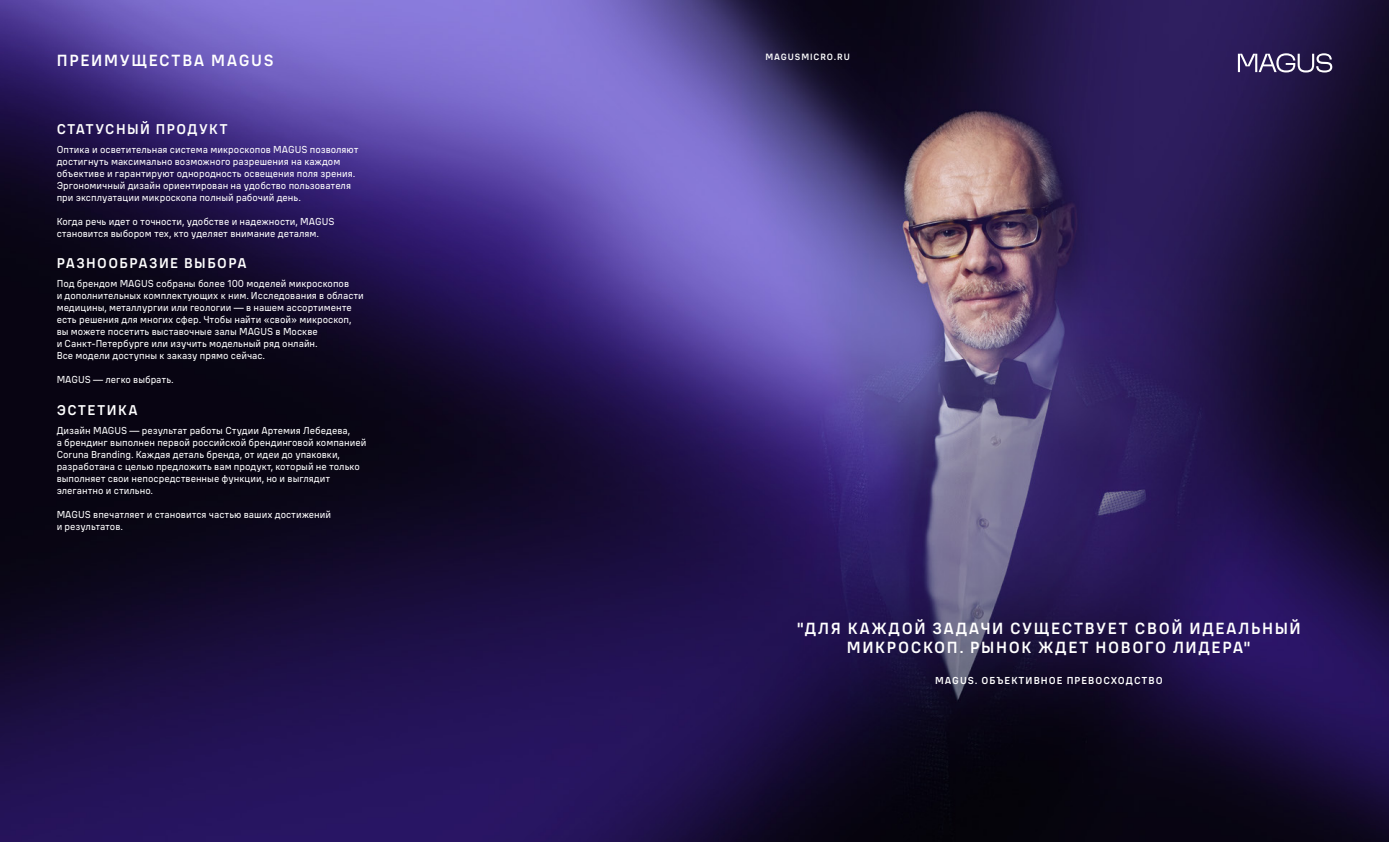
<style>
.page{position:relative;width:1389px;height:842px;background:#fff}
.page>*{position:absolute;margin:0;border:0;box-sizing:border-box;transform-origin:0 0}
.t1{font:500 16px/19.2px "ALS Wagon";letter-spacing:.1em;color:#fff;text-align:center}
.t2{font:500 14px "ALS Wagon";letter-spacing:.1em;color:#fff}
.t3{font:10px/12px "ALS Wagon";color:#fff}
.t4{font:500 10px "ALS Wagon";letter-spacing:.1em;color:#fff}
.t5{font:500 9px "ALS Wagon";letter-spacing:.1em;color:#fff}
</style>
<div class="page">
<img style="left:0;top:0;width:1389px;height:842px">
<svg style="left:1238px;top:53px;width:94px;height:19px"></svg>
<h1 class="t1" style="left:57px;top:50px;width:218px">ПРЕИМУЩЕСТВА MAGUS</h1>
<h2 class="t2" style="left:57px;top:121px;width:173px">СТАТУСНЫЙ ПРОДУКТ</h2>
<p class="t3" style="left:57px;top:144px;width:303px">Оптика и осветительная система микроскопов MAGUS позволяют достигнуть максимально возможного разрешения на каждом объективе и гарантируют однородность освещения поля зрения.<br>Эргономичный дизайн ориентирован на удобство пользователя при эксплуатации микроскопа полный рабочий день.</p>
<p class="t3" style="left:57px;top:216px;width:279px">Когда речь идет о точности, удобстве и надежности, MAGUS становится выбором тех, кто уделяет внимание деталям.</p>
<h2 class="t2" style="left:57px;top:254px;width:192px">РАЗНООБРАЗИЕ ВЫБОРА</h2>
<p class="t3" style="left:57px;top:278px;width:309px">Под брендом MAGUS собраны более 100 моделей микроскопов<br>и дополнительных комплектующих к ним. Исследования в области медицины, металлургии или геологии — в нашем ассортименте есть решения для многих сфер. Чтобы найти «свой» микроскоп, вы можете посетить выставочные залы MAGUS в Москве<br>и Санкт-Петербурге или изучить модельный ряд онлайн.<br>Все модели доступны к заказу прямо сейчас.</p>
<p class="t3" style="left:57px;top:374px;width:119px">MAGUS — легко выбрать.</p>
<h2 class="t2" style="left:57px;top:401px;width:82px">ЭСТЕТИКА</h2>
<p class="t3" style="left:57px;top:425px;width:311px">Дизайн MAGUS — результат работы Студии Артемия Лебедева,<br>а брендинг выполнен первой российской брендинговой компанией Coruna Branding. Каждая деталь бренда, от идеи до упаковки, разработана с целью предложить вам продукт, который не только выполняет свои непосредственные функции, но и выглядит элегантно и стильно.</p>
<p class="t3" style="left:57px;top:509px;width:276px">MAGUS впечатляет и становится частью ваших достижений и результатов.</p>
<p class="t5" style="left:765px;top:51px;width:86px">MAGUSMICRO.RU</p>
<h1 class="t1" style="left:797px;top:619px;width:506px">"ДЛЯ КАЖДОЙ ЗАДАЧИ СУЩЕСТВУЕТ СВОЙ ИДЕАЛЬНЫЙ<br>МИКРОСКОП. РЫНОК ЖДЕТ НОВОГО ЛИДЕРА"</h1>
<p class="t4" style="left:935px;top:674px;width:229px">MAGUS. ОБЪЕКТИВНОЕ ПРЕВОСХОДСТВО</p>
</div>
